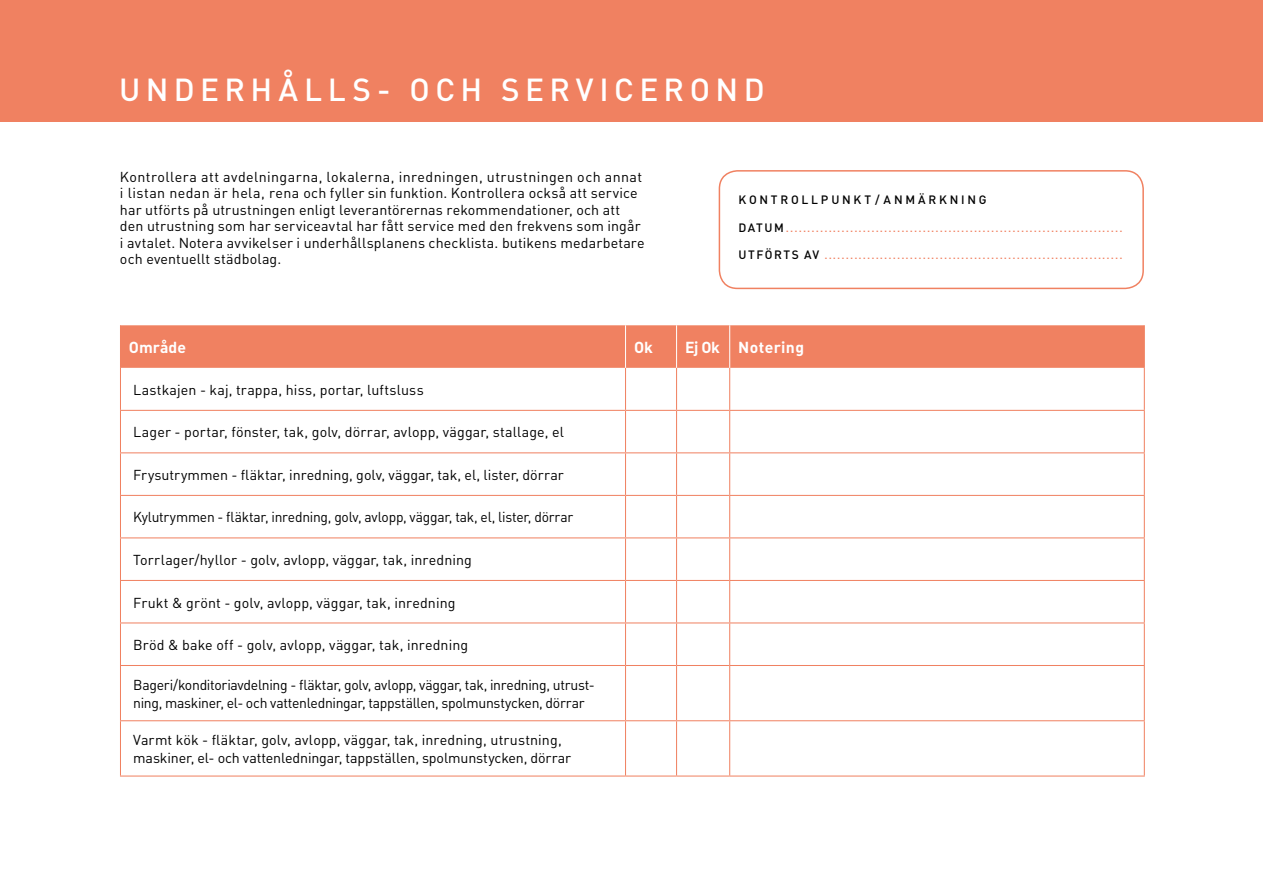
<style>
.page{position:relative;width:1263px;height:893px;background:#fff}
.page>*{position:absolute;margin:0;border:0;box-sizing:border-box;transform-origin:0 0}
.t1{font:500 31.5px "DIN";letter-spacing:.175em;color:#fff}
.t2{font:15.75px "DIN Bold Alternate";letter-spacing:.025em;color:#fff}
.t3{font:15.75px "DIN Bold Alternate";color:#fff}
.t4{font:14.25px/16.5px "DIN Regular Alternate";letter-spacing:.005em;color:#000}
.t5{font:14.25px/27px "DIN";color:#f08161}
.t6{font:14.25px/18px "DIN Regular Alternate";letter-spacing:-.02em;color:#000}
.t7{font:14.25px "DIN Regular Alternate";letter-spacing:-.015em;color:#000}
.t8{font:500 12px "DIN";letter-spacing:.23em;color:#000}
.s1{font-weight:500;font-size:12px;color:#000}
</style>
<div class="page">
<div style="left:0;top:0;width:1263px;height:121px;background:#f08161"></div>
<div style="left:719px;top:170px;width:425px;height:119px;border:2px solid #f08161;border-radius:18px"></div>
<div style="left:121px;top:325px;width:1023px;height:43px;background:#f08161"></div>
<hr style="left:120px;top:325px;width:1px;height:43px;background:#f08161">
<hr style="left:1144px;top:325px;width:1px;height:43px;background:#f08161">
<hr style="left:1144px;top:368px;width:1px;height:42px;background:#f08161">
<hr style="left:1144px;top:411px;width:1px;height:41px;background:#f08161">
<hr style="left:1144px;top:453px;width:1px;height:42px;background:#f08161">
<hr style="left:1144px;top:496px;width:1px;height:41px;background:#f08161">
<hr style="left:1144px;top:538px;width:1px;height:42px;background:#f08161">
<hr style="left:1144px;top:581px;width:1px;height:41px;background:#f08161">
<hr style="left:1144px;top:623px;width:1px;height:42px;background:#f08161">
<hr style="left:1144px;top:666px;width:1px;height:54px;background:#f08161">
<hr style="left:1144px;top:721px;width:1px;height:54px;background:#f08161">
<hr style="left:676px;top:368px;width:1px;height:42px;background:#f08161">
<hr style="left:729px;top:368px;width:1px;height:42px;background:#f08161">
<hr style="left:625px;top:410px;width:51px;height:1px;background:#f08161">
<hr style="left:676px;top:410px;width:54px;height:1px;background:#f08161">
<hr style="left:676px;top:411px;width:1px;height:41px;background:#f08161">
<hr style="left:730px;top:410px;width:415px;height:1px;background:#f08161">
<hr style="left:729px;top:411px;width:1px;height:41px;background:#f08161">
<hr style="left:625px;top:452px;width:51px;height:1px;background:#f08161">
<hr style="left:676px;top:452px;width:54px;height:1px;background:#f08161">
<hr style="left:676px;top:453px;width:1px;height:42px;background:#f08161">
<hr style="left:730px;top:452px;width:415px;height:1px;background:#f08161">
<hr style="left:729px;top:453px;width:1px;height:42px;background:#f08161">
<hr style="left:625px;top:495px;width:51px;height:1px;background:#f08161">
<hr style="left:676px;top:495px;width:54px;height:1px;background:#f08161">
<hr style="left:676px;top:496px;width:1px;height:41px;background:#f08161">
<hr style="left:730px;top:495px;width:415px;height:1px;background:#f08161">
<hr style="left:729px;top:496px;width:1px;height:41px;background:#f08161">
<hr style="left:625px;top:537px;width:51px;height:1px;background:#f08161">
<hr style="left:676px;top:537px;width:54px;height:1px;background:#f08161">
<hr style="left:676px;top:538px;width:1px;height:42px;background:#f08161">
<hr style="left:730px;top:537px;width:415px;height:1px;background:#f08161">
<hr style="left:729px;top:538px;width:1px;height:42px;background:#f08161">
<hr style="left:625px;top:580px;width:51px;height:1px;background:#f08161">
<hr style="left:676px;top:580px;width:54px;height:1px;background:#f08161">
<hr style="left:676px;top:581px;width:1px;height:41px;background:#f08161">
<hr style="left:730px;top:580px;width:415px;height:1px;background:#f08161">
<hr style="left:729px;top:581px;width:1px;height:41px;background:#f08161">
<hr style="left:625px;top:622px;width:51px;height:1px;background:#f08161">
<hr style="left:676px;top:622px;width:54px;height:1px;background:#f08161">
<hr style="left:676px;top:623px;width:1px;height:42px;background:#f08161">
<hr style="left:730px;top:622px;width:415px;height:1px;background:#f08161">
<hr style="left:729px;top:623px;width:1px;height:42px;background:#f08161">
<hr style="left:625px;top:665px;width:51px;height:1px;background:#f08161">
<hr style="left:676px;top:665px;width:54px;height:1px;background:#f08161">
<hr style="left:676px;top:666px;width:1px;height:54px;background:#f08161">
<hr style="left:730px;top:665px;width:415px;height:1px;background:#f08161">
<hr style="left:729px;top:666px;width:1px;height:54px;background:#f08161">
<hr style="left:625px;top:720px;width:51px;height:1px;background:#f08161">
<hr style="left:676px;top:720px;width:54px;height:1px;background:#f08161">
<hr style="left:676px;top:721px;width:1px;height:54px;background:#f08161">
<hr style="left:730px;top:720px;width:415px;height:1px;background:#f08161">
<hr style="left:729px;top:721px;width:1px;height:54px;background:#f08161">
<hr style="left:625px;top:775px;width:51px;height:1px;background:#f08161">
<hr style="left:676px;top:775px;width:54px;height:1px;background:#f08161">
<hr style="left:730px;top:775px;width:415px;height:1px;background:#f08161">
<hr style="left:120px;top:368px;width:1px;height:42px;background:#f08161">
<hr style="left:625px;top:368px;width:1px;height:42px;background:#f08161">
<hr style="left:120px;top:410px;width:505px;height:1px;background:#f08161">
<hr style="left:120px;top:411px;width:1px;height:41px;background:#f08161">
<hr style="left:625px;top:411px;width:1px;height:41px;background:#f08161">
<hr style="left:120px;top:452px;width:505px;height:1px;background:#f08161">
<hr style="left:120px;top:453px;width:1px;height:42px;background:#f08161">
<hr style="left:625px;top:453px;width:1px;height:42px;background:#f08161">
<hr style="left:120px;top:495px;width:505px;height:1px;background:#f08161">
<hr style="left:120px;top:496px;width:1px;height:41px;background:#f08161">
<hr style="left:625px;top:496px;width:1px;height:41px;background:#f08161">
<hr style="left:120px;top:537px;width:505px;height:1px;background:#f08161">
<hr style="left:120px;top:538px;width:1px;height:42px;background:#f08161">
<hr style="left:625px;top:538px;width:1px;height:42px;background:#f08161">
<hr style="left:120px;top:580px;width:505px;height:1px;background:#f08161">
<hr style="left:120px;top:581px;width:1px;height:41px;background:#f08161">
<hr style="left:625px;top:581px;width:1px;height:41px;background:#f08161">
<hr style="left:120px;top:622px;width:505px;height:1px;background:#f08161">
<hr style="left:120px;top:623px;width:1px;height:42px;background:#f08161">
<hr style="left:625px;top:623px;width:1px;height:42px;background:#f08161">
<hr style="left:120px;top:665px;width:505px;height:1px;background:#f08161">
<hr style="left:120px;top:666px;width:1px;height:54px;background:#f08161">
<hr style="left:625px;top:666px;width:1px;height:54px;background:#f08161">
<hr style="left:120px;top:720px;width:505px;height:1px;background:#f08161">
<hr style="left:120px;top:721px;width:1px;height:54px;background:#f08161">
<hr style="left:625px;top:721px;width:1px;height:54px;background:#f08161">
<hr style="left:120px;top:775px;width:505px;height:1px;background:#f08161">
<hr style="left:676px;top:325px;width:1px;height:43px;background:#fff">
<hr style="left:729px;top:325px;width:1px;height:43px;background:#fff">
<hr style="left:625px;top:325px;width:1px;height:43px;background:#fff">
<h1 class="t1" style="left:119px;top:70px;width:647px">UNDERHÅLLS- OCH SERVICEROND</h1>
<p class="t4" style="left:120px;top:168px;width:526px">Kontrollera att avdelningarna, lokalerna, inredningen, utrustningen och annat i listan nedan är hela, rena och fyller sin funktion. Kontrollera också att service har utförts på utrustningen enligt leverantörernas rekommendationer, och att den utrustning som har serviceavtal har fått service med den frekvens som ingår i avtalet. Notera avvikelser i underhållsplanens checklista. butikens medarbetare och eventuellt städbolag.</p>
<p class="t8" style="left:738px;top:192px;width:250px">KONTROLLPUNKT/ANMÄRKNING</p>
<p class="t5" style="left:738px;top:213px;width:386px"><span class="s1">DATUM</span>................................................................................<br><span class="s1">UTFÖRTS AV</span>.......................................................................</p>
<p class="t3" style="left:129px;top:337px;width:58px">Område</p>
<p class="t3" style="left:634px;top:337px;width:20px">Ok</p>
<p class="t2" style="left:685px;top:337px;width:121px">Ej Ok Notering</p>
<p class="t4" style="left:133px;top:381px;width:292px">Lastkajen - kaj, trappa, hiss, portar, luftsluss</p>
<p class="t4" style="left:133px;top:424px;width:432px">Lager - portar, fönster, tak, golv, dörrar, avlopp, väggar, stallage, el</p>
<p class="t4" style="left:133px;top:466px;width:432px">Frysutrymmen - fläktar, inredning, golv, väggar, tak, el, lister, dörrar</p>
<p class="t7" style="left:133px;top:508px;width:442px">Kylutrymmen - fläktar, inredning, golv, avlopp, väggar, tak, el, lister, dörrar</p>
<p class="t4" style="left:133px;top:551px;width:340px">Torrlager/hyllor - golv, avlopp, väggar, tak, inredning</p>
<p class="t4" style="left:133px;top:594px;width:324px">Frukt &amp; grönt - golv, avlopp, väggar, tak, inredning</p>
<p class="t4" style="left:133px;top:636px;width:337px">Bröd &amp; bake off - golv, avlopp, väggar, tak, inredning</p>
<p class="t6" style="left:133px;top:675px;width:463px">Bageri/konditoriavdelning - fläktar, golv, avlopp, väggar, tak, inredning, utrust&shy;ning, maskiner, el- och vattenledningar, tappställen, spolmunstycken, dörrar</p>
<p class="t4" style="left:133px;top:731px;width:439px;line-height:18px">Varmt kök - fläktar, golv, avlopp, väggar, tak, inredning, utrustning, maskiner, el- och vattenledningar, tappställen, spolmunstycken, dörrar</p>
</div>
